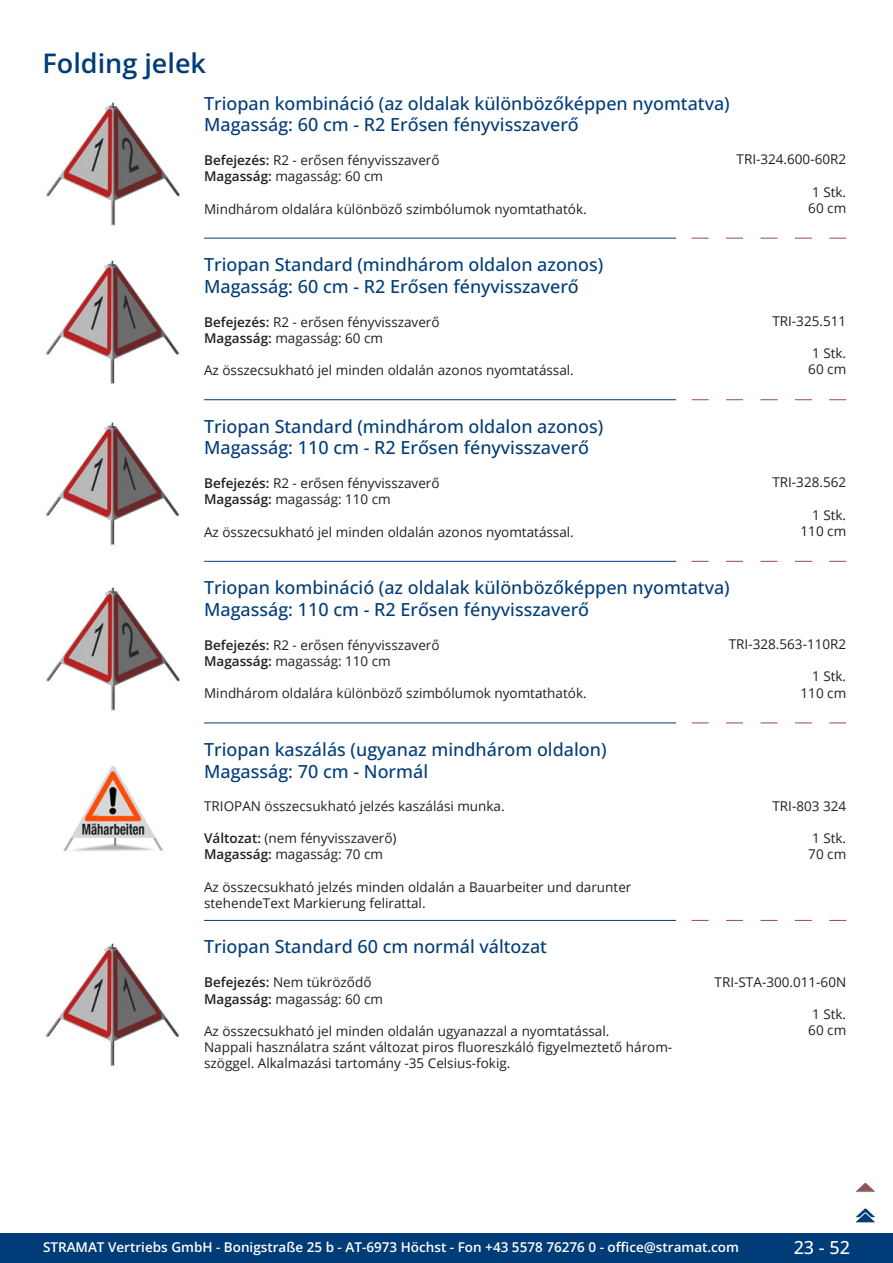
<style>
.page{position:relative;width:893px;height:1263px;background:#fff}
.page>*{position:absolute;margin:0;border:0;box-sizing:border-box;transform-origin:0 0}
.GruppeName{font:600 27px "Open Sans";color:#003d78}
.ArtikelName{font:500 18px/21.6px "Open Sans";color:#003d78}
.t1{font:500 18px "Open Sans";color:#fff}
.Beschreibung{font:13.5px/16.2px "Open Sans";color:#231f20}
.ArtikelNummer{font:13.5px "Open Sans";color:#231f20}
.t2{font:600 13.5px "Open Sans";color:#fff}
.s1{font-weight:600}
</style>
<div class="page">
<div style="left:0;top:1233px;width:893px;height:30px;background:#003d78"></div>
<img style="left:46px;top:102px;width:134px;height:124px">
<img style="left:46px;top:260px;width:134px;height:124px">
<svg style="left:692px;top:238px;width:17px;height:1px"></svg>
<svg style="left:726px;top:238px;width:17px;height:1px"></svg>
<svg style="left:760px;top:238px;width:17px;height:1px"></svg>
<svg style="left:795px;top:238px;width:17px;height:1px"></svg>
<svg style="left:829px;top:238px;width:17px;height:1px"></svg>
<hr style="left:204px;top:238px;width:472px;height:1px;background:#003d78">
<img style="left:46px;top:422px;width:134px;height:124px">
<svg style="left:692px;top:399px;width:17px;height:1px"></svg>
<svg style="left:726px;top:399px;width:17px;height:1px"></svg>
<svg style="left:760px;top:399px;width:17px;height:1px"></svg>
<svg style="left:795px;top:399px;width:17px;height:1px"></svg>
<svg style="left:829px;top:399px;width:17px;height:1px"></svg>
<hr style="left:204px;top:399px;width:472px;height:1px;background:#003d78">
<img style="left:46px;top:587px;width:134px;height:124px">
<svg style="left:692px;top:561px;width:17px;height:1px"></svg>
<svg style="left:726px;top:561px;width:17px;height:1px"></svg>
<svg style="left:760px;top:561px;width:17px;height:1px"></svg>
<svg style="left:795px;top:561px;width:17px;height:1px"></svg>
<svg style="left:829px;top:561px;width:17px;height:1px"></svg>
<hr style="left:204px;top:561px;width:472px;height:1px;background:#003d78">
<img style="left:63px;top:766px;width:100px;height:85px">
<svg style="left:692px;top:723px;width:17px;height:1px"></svg>
<svg style="left:726px;top:723px;width:17px;height:1px"></svg>
<svg style="left:760px;top:723px;width:17px;height:1px"></svg>
<svg style="left:795px;top:723px;width:17px;height:1px"></svg>
<svg style="left:829px;top:723px;width:17px;height:1px"></svg>
<hr style="left:204px;top:723px;width:472px;height:1px;background:#003d78">
<img style="left:46px;top:943px;width:134px;height:124px">
<svg style="left:692px;top:920px;width:17px;height:1px"></svg>
<svg style="left:726px;top:920px;width:17px;height:1px"></svg>
<svg style="left:760px;top:920px;width:17px;height:1px"></svg>
<svg style="left:795px;top:920px;width:17px;height:1px"></svg>
<svg style="left:829px;top:920px;width:17px;height:1px"></svg>
<hr style="left:204px;top:920px;width:472px;height:1px;background:#003d78">
<svg style="left:856px;top:1183px;width:19px;height:9px"></svg>
<svg style="left:855px;top:1208px;width:21px;height:15px"></svg>
<p class="GruppeName" style="left:43px;top:44px;width:165px">Folding jelek</p>
<p class="ArtikelName" style="left:204px;top:92px;width:527px">Triopan kombináció (az oldalak különbözőképpen nyomtatva)<br>Magasság: 60 cm - R2 Erősen fényvisszaverő</p>
<p class="Beschreibung" style="left:204px;top:152px;width:237px"><span class="s1">Befejezés:</span> R2 - erősen fényvisszaverő<br><span class="s1">Magasság:</span> magasság: 60 cm</p>
<p class="Beschreibung" style="left:204px;top:200px;width:384px">Mindhárom oldalára különböző szimbólumok nyomtathatók.</p>
<p class="ArtikelNummer" style="left:736px;top:150px;width:111px">TRI-324.600-60R2</p>
<p class="ArtikelNummer" style="left:812px;top:182px;width:36px">1 Stk.</p>
<p class="ArtikelNummer" style="left:808px;top:199px;width:39px">60 cm</p>
<p class="ArtikelName" style="left:204px;top:253px;width:401px">Triopan Standard (mindhárom oldalon azonos)<br>Magasság: 60 cm - R2 Erősen fényvisszaverő</p>
<p class="Beschreibung" style="left:204px;top:313px;width:237px"><span class="s1">Befejezés:</span> R2 - erősen fényvisszaverő<br><span class="s1">Magasság:</span> magasság: 60 cm</p>
<p class="Beschreibung" style="left:204px;top:362px;width:371px">Az összecsukható jel minden oldalán azonos nyomtatással.</p>
<p class="ArtikelName" style="left:204px;top:415px;width:401px">Triopan Standard (mindhárom oldalon azonos)<br>Magasság: 110 cm - R2 Erősen fényvisszaverő</p>
<p class="Beschreibung" style="left:204px;top:475px;width:237px"><span class="s1">Befejezés:</span> R2 - erősen fényvisszaverő<br><span class="s1">Magasság:</span> magasság: 110 cm</p>
<p class="Beschreibung" style="left:204px;top:523px;width:371px">Az összecsukható jel minden oldalán azonos nyomtatással.</p>
<p class="ArtikelNummer" style="left:772px;top:312px;width:75px">TRI-325.511</p>
<p class="ArtikelNummer" style="left:812px;top:344px;width:36px">1 Stk.</p>
<p class="ArtikelNummer" style="left:808px;top:360px;width:39px">60 cm</p>
<p class="ArtikelNummer" style="left:772px;top:473px;width:75px">TRI-328.562</p>
<p class="ArtikelNummer" style="left:812px;top:506px;width:36px">1 Stk.</p>
<p class="ArtikelNummer" style="left:800px;top:522px;width:47px">110 cm</p>
<p class="ArtikelName" style="left:204px;top:576px;width:527px">Triopan kombináció (az oldalak különbözőképpen nyomtatva)<br>Magasság: 110 cm - R2 Erősen fényvisszaverő</p>
<p class="Beschreibung" style="left:204px;top:636px;width:237px"><span class="s1">Befejezés:</span> R2 - erősen fényvisszaverő<br><span class="s1">Magasság:</span> magasság: 110 cm</p>
<p class="Beschreibung" style="left:204px;top:685px;width:384px">Mindhárom oldalára különböző szimbólumok nyomtathatók.</p>
<p class="ArtikelNummer" style="left:729px;top:635px;width:119px">TRI-328.563-110R2</p>
<p class="ArtikelNummer" style="left:812px;top:667px;width:36px">1 Stk.</p>
<p class="ArtikelNummer" style="left:800px;top:683px;width:47px">110 cm</p>
<p class="ArtikelName" style="left:204px;top:738px;width:404px">Triopan kaszálás (ugyanaz mindhárom oldalon)<br>Magasság: 70 cm - Normál</p>
<p class="Beschreibung" style="left:204px;top:797px;width:302px">TRIOPAN összecsukható jelzés kaszálási munka.</p>
<p class="Beschreibung" style="left:204px;top:830px;width:194px"><span class="s1">Változat:</span> (nem fényvisszaverő)<br><span class="s1">Magasság:</span> magasság: 70 cm</p>
<p class="Beschreibung" style="left:204px;top:878px;width:429px">Az összecsukható jelzés minden oldalán a Bauarbeiter und darunter stehendeText Markierung felirattal.</p>
<p class="ArtikelName" style="left:204px;top:936px;width:344px">Triopan Standard 60 cm normál változat</p>
<p class="Beschreibung" style="left:204px;top:974px;width:181px"><span class="s1">Befejezés:</span> Nem tükröződő<br><span class="s1">Magasság:</span> magasság: 60 cm</p>
<p class="Beschreibung" style="left:204px;top:1022px;width:469px">Az összecsukható jel minden oldalán ugyanazzal a nyomtatással.<br>Nappali használatra szánt változat piros fluoreszkáló figyelmeztető három&shy;szöggel. Alkalmazási tartomány -35 Celsius-fokig.</p>
<p class="ArtikelNummer" style="left:772px;top:796px;width:75px">TRI-803 324</p>
<p class="ArtikelNummer" style="left:812px;top:829px;width:36px">1 Stk.</p>
<p class="ArtikelNummer" style="left:808px;top:845px;width:39px">70 cm</p>
<p class="ArtikelNummer" style="left:715px;top:972px;width:133px">TRI-STA-300.011-60N</p>
<p class="ArtikelNummer" style="left:812px;top:1005px;width:36px">1 Stk.</p>
<p class="ArtikelNummer" style="left:808px;top:1021px;width:39px">60 cm</p>
<p class="t2" style="left:43px;top:1238px;width:698px">STRAMAT Vertriebs GmbH - Bonigstraße 25 b - AT-6973 Höchst - Fon +43 5578 76276 0 - office@stramat.com</p>
<h2 class="t1" style="left:794px;top:1234px;width:58px">23 - 52</h2>
</div>
